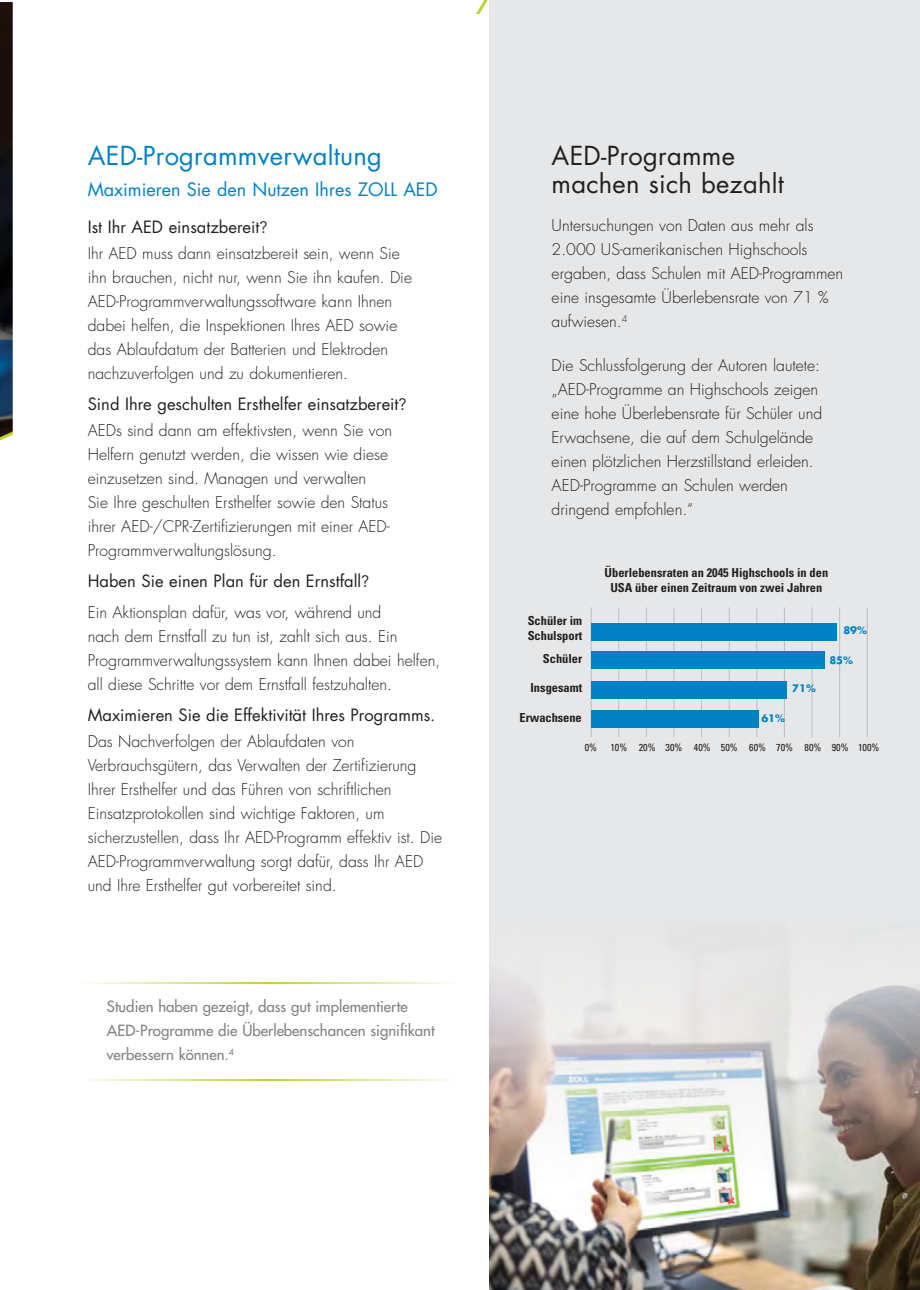
<style>
.page{position:relative;width:920px;height:1290px;background:#fff}
.page>*{position:absolute;margin:0;border:0;box-sizing:border-box;transform-origin:0 0}
.t1{font:25.5px/28.5px "Futura Std";letter-spacing:.01em;color:#231f20}
.t2{font:25.5px "Futura Std";letter-spacing:.01em;color:#0081c6}
.Body1{font:18px "Futura Std";color:#0081c6}
.Body{font:16.5px "Futura Std";color:#231f20}
.Body1-2{font:300 15.75px/24px "Futura Std";color:#231f20}
.Body-2{font:300 15.75px/24px "Futura Std";color:#231f20}
.t3{font:500 15px/24px "Futura Std";color:#808285}
.Graph_text8{font:700 condensed 12.45px/14.4px "Univers LT Std";color:#231f20;text-align:center}
.Graph_text5{font:700 condensed 12.45px/14.4px "Univers LT Std";color:#231f20}
.Graph_text7{font:condensed 10.2px "Univers LT Std";color:#231f20}
.Graph_text6{font:700 10.05px "Futura Std";color:#0081c6}
.s1{font-family:"Avenir"}
</style>
<div class="page">
<svg style="left:0;top:0;width:488px;height:441px"></svg>
<div style="left:14px;top:14px;width:906px;height:1225px;background:#fff"></div>
<div style="left:489px;top:0;width:431px;height:1290px;background:#e6e7e8"></div>
<hr style="left:591px;top:607px;width:1px;height:130px;background:#bcbec0">
<hr style="left:756px;top:607px;width:1px;height:130px;background:#bcbec0">
<hr style="left:618px;top:607px;width:1px;height:130px;background:#bcbec0">
<hr style="left:784px;top:607px;width:1px;height:130px;background:#bcbec0">
<hr style="left:701px;top:607px;width:1px;height:130px;background:#bcbec0">
<hr style="left:867px;top:607px;width:1px;height:130px;background:#bcbec0">
<hr style="left:646px;top:607px;width:1px;height:130px;background:#bcbec0">
<hr style="left:812px;top:607px;width:1px;height:130px;background:#bcbec0">
<hr style="left:674px;top:607px;width:1px;height:130px;background:#bcbec0">
<hr style="left:839px;top:607px;width:1px;height:130px;background:#bcbec0">
<hr style="left:729px;top:607px;width:1px;height:130px;background:#bcbec0">
<div style="left:591px;top:711px;width:167px;height:17px;background:#0081c6"></div>
<div style="left:591px;top:681px;width:195px;height:17px;background:#0081c6"></div>
<div style="left:591px;top:652px;width:234px;height:17px;background:#0081c6"></div>
<div style="left:591px;top:623px;width:245px;height:17px;background:#0081c6"></div>
<img style="left:489px;top:985px;width:431px;height:305px">
<hr style="left:77px;top:982px;width:383px;height:1px;background:#c0d330">
<hr style="left:77px;top:1079px;width:383px;height:2px;background:#c0d330">
<h1 class="t2" style="left:88px;top:139px;width:296px">AED-Programmverwaltung</h1>
<p class="Body1" style="left:88px;top:178px;width:351px">Maximieren Sie den Nutzen Ihres ZOLL AED</p>
<p class="Body" style="left:88px;top:217px;width:181px">Ist Ihr AED einsatzbereit<span class="s1">?</span></p>
<p class="Body1-2" style="left:88px;top:242px;width:326px">Ihr AED muss dann einsatzbereit sein, wenn Sie ihn brauchen, nicht nur, wenn Sie ihn kaufen. Die AED-Programmverwaltungssoftware kann Ihnen dabei helfen, die Inspektionen Ihres AED sowie das Ablaufdatum der Batterien und Elektroden nachzuverfolgen und zu dokumentieren.</p>
<p class="Body" style="left:88px;top:394px;width:320px">Sind Ihre geschulten Ersthelfer einsatzbereit<span class="s1">?</span></p>
<p class="Body-2" style="left:88px;top:419px;width:306px">AEDs sind dann am effektivsten, wenn Sie von Helfern genutzt werden, die wissen wie diese einzusetzen sind. Managen und verwalten<br>Sie Ihre geschulten Ersthelfer sowie den Status ihrer AED-/CPR-Zertifizierungen mit einer AED-Programmverwaltungslösung.</p>
<p class="Body" style="left:88px;top:570px;width:283px">Haben Sie einen Plan für den Ernstfall<span class="s1">?</span></p>
<p class="Body1-2" style="left:88px;top:601px;width:354px">Ein Aktionsplan dafür, was vor, während und<br>nach dem Ernstfall zu tun ist, zahlt sich aus. Ein Programmverwaltungssystem kann Ihnen dabei helfen, all diese Schritte vor dem Ernstfall festzuhalten.</p>
<p class="Body" style="left:88px;top:704px;width:349px">Maximieren Sie die Effektivität Ihres Programms.</p>
<p class="Body1-2" style="left:88px;top:729px;width:356px">Das Nachverfolgen der Ablaufdaten von Verbrauchsgütern, das Verwalten der Zertifizierung Ihrer Ersthelfer und das Führen von schriftlichen Einsatzprotokollen sind wichtige Faktoren, um sicherzustellen, dass Ihr AED-Programm effektiv ist. Die AED-Programmverwaltung sorgt dafür, dass Ihr AED und Ihre Ersthelfer gut vorbereitet sind.</p>
<p class="t3" style="left:107px;top:994px;width:329px">Studien haben gezeigt, dass gut implementierte<br>AED-Programme die Überlebenschancen signifikant verbessern können.<sup>4</sup></p>
<h1 class="t1" style="left:552px;top:142px;width:234px">AED-Programme machen sich bezahlt</h1>
<p class="Body-2" style="left:552px;top:214px;width:293px">Untersuchungen von Daten aus mehr als 2.000 US-amerikanischen Highschools ergaben, dass Schulen mit AED-Programmen eine insgesamte Überlebensrate von 71 % aufwiesen.<sup>4</sup></p>
<p class="Body-2" style="left:552px;top:354px;width:272px">Die Schlussfolgerung der Autoren lautete: „AED-Programme an Highschools zeigen eine hohe Überlebensrate für Schüler und Erwachsene, die auf dem Schulgelände einen plötzlichen Herzstillstand erleiden.<br>AED-Programme an Schulen werden dringend empfohlen.“</p>
<p class="Graph_text5" style="left:528px;top:614px;width:56px">Schüler im<br>Schulsport</p>
<p class="Graph_text5" style="left:543px;top:651px;width:41px">Schüler</p>
<p class="Graph_text5" style="left:530px;top:680px;width:53px">Insgesamt</p>
<p class="Graph_text5" style="left:520px;top:710px;width:64px">Erwachsene</p>
<p class="Graph_text8" style="left:604px;top:565px;width:225px">Überlebensraten an 2045 Highschools in den<br>USA über einen Zeitraum von zwei Jahren</p>
<p class="Graph_text6" style="left:792px;top:682px;width:25px">71%</p>
<p class="Graph_text6" style="left:761px;top:711px;width:25px">61%</p>
<p class="Graph_text6" style="left:843px;top:624px;width:25px">89%</p>
<p class="Graph_text6" style="left:829px;top:653px;width:25px">85%</p>
<p class="Graph_text7" style="left:585px;top:740px;width:14px">0%</p>
<p class="Graph_text7" style="left:610px;top:740px;width:18px">10%</p>
<p class="Graph_text7" style="left:639px;top:740px;width:18px">20%</p>
<p class="Graph_text7" style="left:665px;top:740px;width:18px">30%</p>
<p class="Graph_text7" style="left:694px;top:740px;width:18px">40%</p>
<p class="Graph_text7" style="left:721px;top:740px;width:18px">50%</p>
<p class="Graph_text7" style="left:749px;top:740px;width:18px">60%</p>
<p class="Graph_text7" style="left:776px;top:740px;width:18px">70%</p>
<p class="Graph_text7" style="left:805px;top:740px;width:18px">80%</p>
<p class="Graph_text7" style="left:832px;top:740px;width:18px">90%</p>
<p class="Graph_text7" style="left:858px;top:740px;width:23px">100%</p>
</div>
